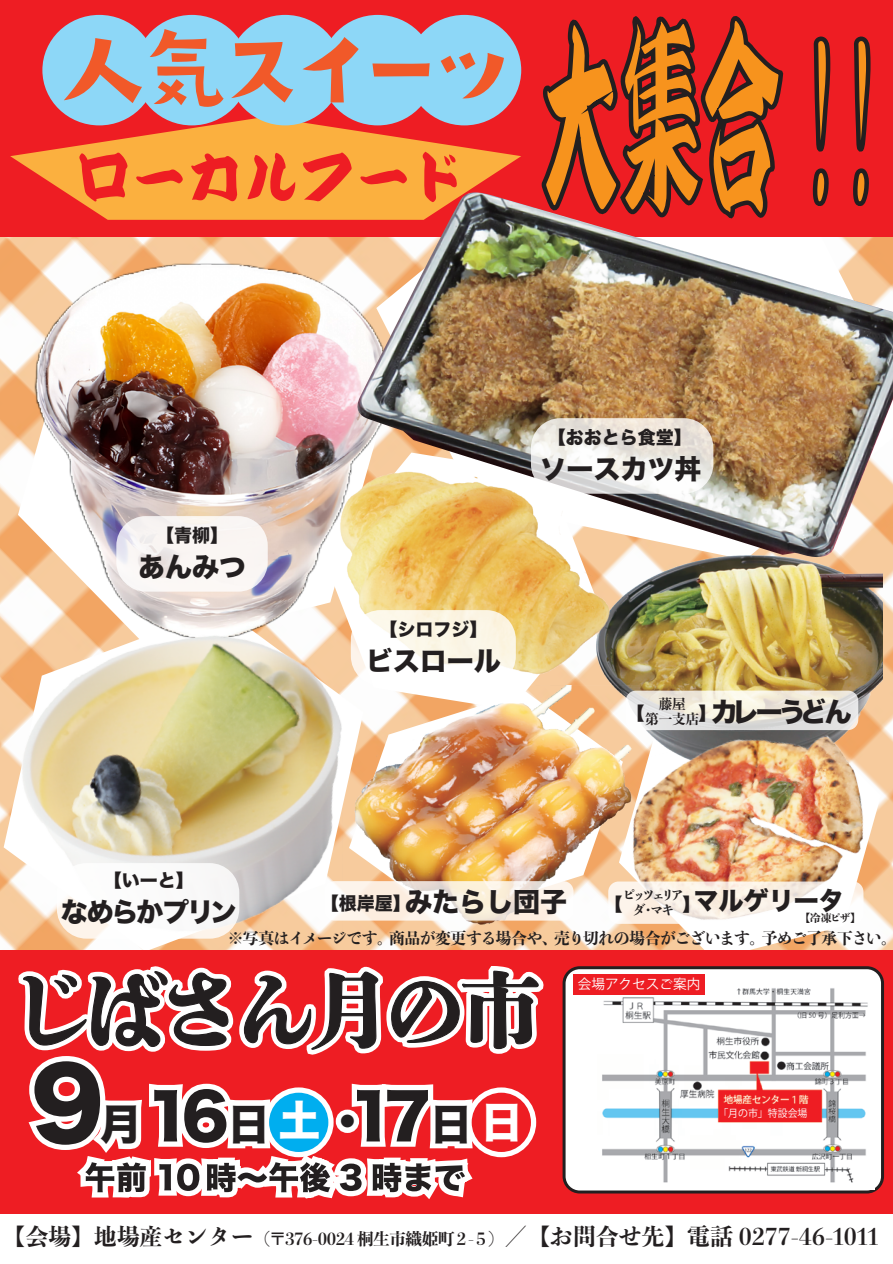
<style>
.page{position:relative;width:893px;height:1264px;background:#fff}
.page>*{position:absolute;margin:0;border:0;box-sizing:border-box;transform-origin:0 0}
.t1{font:201.75px "TA engeifude";color:#f7931d;scale:.4 1}
.t2{font:96.6px "AB kirigirisu";letter-spacing:-.22em;color:#f15929}
.t3{font:95.85px "Hira Kaku Std W8";color:#231f20}
.t4{font:800 84px "DNP Shuei 4 go B Std";letter-spacing:-.1em;color:#231f20}
.t5{font:56.1px "TA engeifude";color:#ee1d23}
.t6{font:42.15px "Hira Kaku Std W8";color:#231f20}
.t7{font:27px "Hira Kaku Std W8";color:#231f20}
.t8{font:27px "Hira Kaku Std W8";letter-spacing:-.075em;color:#231f20}
.t9{font:25.05px "Hira Kaku Std W8";color:#231f20}
.t10{font:22.8px "Toppan Bunkyu Midashi Min Std N EB";color:#231f20}
.t11{font:18px "Hira Kaku Std W8";color:#231f20}
.t12{font:15.75px "Toppan Bunkyu Midashi Min Std N EB";letter-spacing:-.04em;color:#231f20}
.t13{font:13.65px "Koz Go Pr 6 N";color:#fff}
.t14{font:13.5px "Toppan Bunkyu Midashi Min Std N EB";letter-spacing:-.235em;color:#231f20}
.t15{font:10.95px "Toppan Bunkyu Midashi Min Std N EB";color:#231f20}
.t16{font:10.35px "Koz Go Pr 6 N";color:#fff;scale:.95 1}
.s1{font-size:18px}
.s2{font-size:61.65px}
.s3{color:#fff}
.s4{font-size:16.5px}
</style>
<div class="page">
<img style="left:592px;top:559px;width:290px;height:148px">
<img style="left:395px;top:685px;width:245px;height:247px">
<img style="left:604px;top:707px;width:285px;height:241px">
<img style="left:513px;top:559px;width:105px;height:125px">
<img style="left:0;top:237px;width:516px;height:428px">
<img style="left:0;top:593px;width:395px;height:357px">
<div style="left:0;top:0;width:893px;height:237px;background:#ee1d23"></div>
<div style="left:0;top:950px;width:893px;height:263px;background:#ee1d23"></div>
<img style="left:354px;top:203px;width:539px;height:356px">
<svg style="left:539px;top:16px;width:246px;height:207px"></svg>
<svg style="left:810px;top:36px;width:23px;height:173px"></svg>
<svg style="left:851px;top:36px;width:22px;height:173px"></svg>
<svg style="left:10px;top:117px;width:511px;height:103px;fill:#fbb03f"></svg>
<div style="left:42px;top:15px;width:114px;height:110px;background:#8dd7f7;border-radius:50%"></div>
<div style="left:135px;top:15px;width:114px;height:110px;background:#8dd7f7;border-radius:50%"></div>
<div style="left:228px;top:15px;width:114px;height:110px;background:#8dd7f7;border-radius:50%"></div>
<div style="left:321px;top:15px;width:114px;height:110px;background:#8dd7f7;border-radius:50%"></div>
<div style="left:407px;top:15px;width:114px;height:110px;background:#8dd7f7;border-radius:50%"></div>
<div style="left:564px;top:967px;width:318px;height:225px;background:#fff;border-radius:16px"></div>
<div style="left:563px;top:966px;width:321px;height:227px;border:3px solid #231f20;border-radius:16px"></div>
<img style="left:598px;top:988px;width:276px;height:201px">
<div style="left:721px;top:1105px;width:96px;height:13px;background:#ee1d23"></div>
<div style="left:573px;top:974px;width:132px;height:20px;background:#ee1d23"></div>
<svg style="left:531px;top:418px;width:182px;height:76px"></svg>
<svg style="left:325px;top:881px;width:248px;height:39px"></svg>
<svg style="left:18px;top:966px;width:526px;height:233px"></svg>
<svg style="left:351px;top:610px;width:165px;height:75px"></svg>
<div style="left:57px;top:863px;width:182px;height:75px;background:#fff;border-radius:30px"></div>
<svg style="left:116px;top:516px;width:152px;height:75px;fill:#faf5f3"></svg>
<svg style="left:608px;top:881px;width:255px;height:43px"></svg>
<svg style="left:626px;top:690px;width:232px;height:40px;background:#e9e5dc"></svg>
<h2 class="t2" style="left:55px;top:23px;width:467px">人気スイーツ</h2>
<h3 class="t5" style="left:75px;top:148px;width:394px">ローカルフード</h3>
<h1 class="t1" style="left:541px;top:14px;width:856px">大集合 !!</h1>
<p class="t11" style="left:156px;top:525px;width:73px">【青柳】</p>
<p class="t7" style="left:138px;top:551px;width:109px">あんみつ</p>
<p class="t11" style="left:548px;top:427px;width:145px">【おおとら食堂】</p>
<p class="t7" style="left:539px;top:453px;width:163px">ソースカツ丼</p>
<p class="t11" style="left:379px;top:619px;width:109px">【シロフジ】</p>
<p class="t7" style="left:366px;top:645px;width:136px">ビスロール</p>
<p class="t14" style="left:659px;top:693px;width:28px">藤屋</p>
<p class="t7" style="left:699px;top:697px;width:155px"><span class="s1">】</span>カレーうどん</p>
<p class="t11" style="left:627px;top:703px;width:73px">【　　　</p>
<p class="t14" style="left:645px;top:708px;width:55px">第一支店</p>
<p class="t11" style="left:104px;top:870px;width:91px">【いーと】</p>
<p class="t8" style="left:61px;top:896px;width:178px">なめらかプリン</p>
<p class="t9" style="left:632px;top:886px;width:213px"><sub>ダ・マキ</sub> マルゲリータ</p>
<p class="t14" style="left:622px;top:884px;width:63px">ピッツェリア</p>
<p class="t7" style="left:321px;top:886px;width:248px"><span class="s1">【根岸屋】</span>みたらし団子</p>
<p class="t11" style="left:605px;top:894px;width:97px">【　　　 】</p>
<p class="t15" style="left:799px;top:909px;width:63px">【冷凍ピザ】</p>
<p class="t12" style="left:228px;top:925px;width:670px">※写真はイメージです。商品が変更する場合や、売り切れの場合がございます。予めご了承下さい。</p>
<h3 class="t4" style="left:10px;top:950px;width:533px">じばさん月の市</h3>
<h3 class="t3" style="left:19px;top:1050px;width:97px">９</h3>
<h3 class="t6" style="left:99px;top:1100px;width:425px">月<span class="s2">16</span>日<span class="s3">土</span>・<span class="s2">17</span>日<span class="s3">日</span></h3>
<p class="t13" style="left:578px;top:976px;width:124px">会場アクセスご案内</p>
<p class="t16" style="left:718px;top:1107px;width:95px">「月の市」特設会場</p>
<p class="t10" style="left:3px;top:1218px;width:877px">【会場】地場産センター<span class="s4">（〒376-0024 桐生市織姫町２-５）</span>／【お問合せ先】電話 0277-46-1011</p>
</div>
